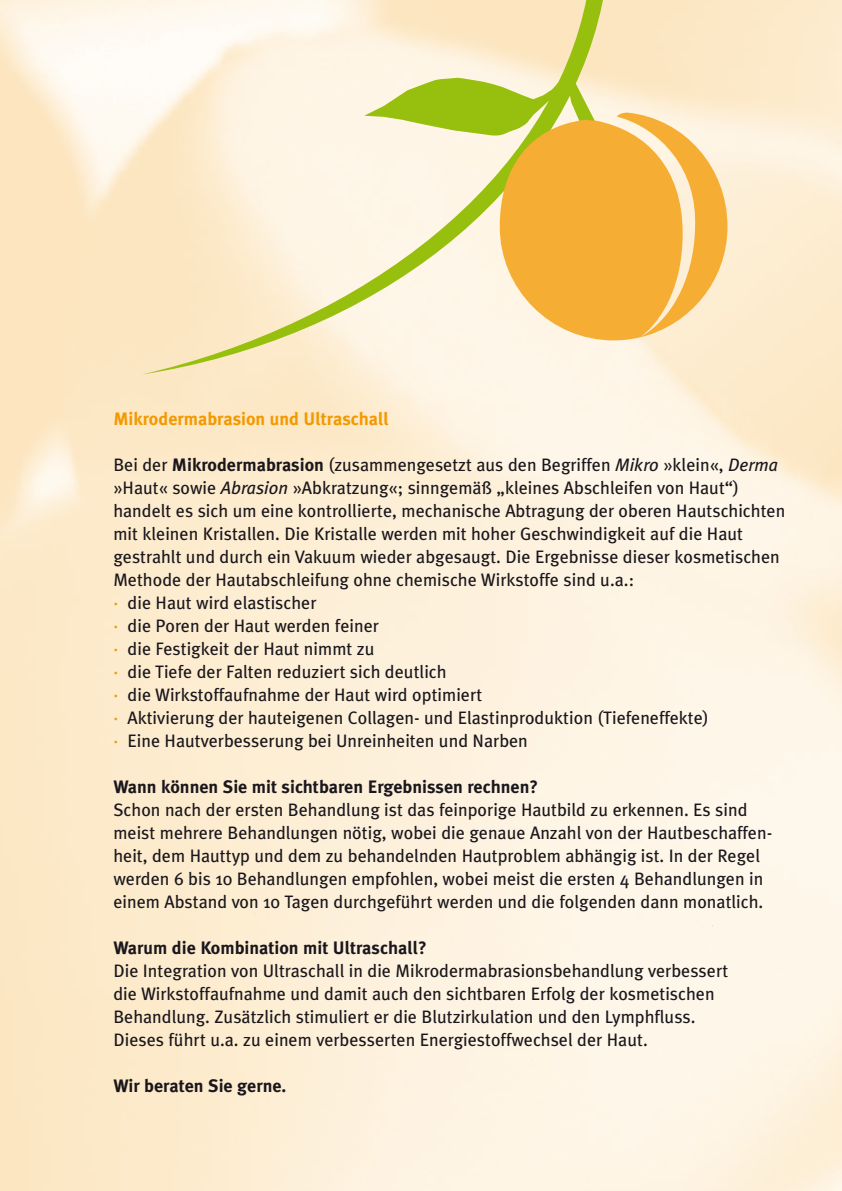
<style>
.page{position:relative;width:842px;height:1191px;background:#fff}
.page>*{position:absolute;margin:0;border:0;box-sizing:border-box;transform-origin:0 0}
.t1{font:18px/23px "Meta Plus";color:#1a171c}
.t2{font:700 18px "Meta Plus";color:#1a171c}
.t3{font:700 18px "Meta Plus";color:#f39900}
.s1{font-weight:700}
.s2{font-style:italic}
.s3{color:#f39900}
</style>
<div class="page">
<svg style="left:142px;top:0;width:470px;height:374px;background:#f9eed2"></svg>
<svg style="left:364px;top:65px;width:236px;height:71px;background:#cbd979"></svg>
<svg style="left:500px;top:113px;width:227px;height:227px;background:#f4bd59"></svg>
<p class="t3" style="left:113px;top:408px;width:277px">Mikrodermabrasion und Ultraschall</p>
<p class="t1" style="left:113px;top:453px;width:673px">Bei der <span class="s1">Mikrodermabrasion</span> (zusammengesetzt aus den Begriffen <span class="s2">Mikro</span> »klein«, <span class="s2">Derma </span>»Haut« sowie <span class="s2">Abrasion</span> »Abkratzung«; sinngemäß „kleines Abschleifen von Haut“) handelt es sich um eine kontrollierte, mechanische Abtragung der oberen Hautschichten mit kleinen Kristallen. Die Kristalle werden mit hoher Geschwindigkeit auf die Haut gestrahlt und durch ein Vakuum wieder abgesaugt. Die Ergebnisse dieser kosmetischen Methode der Hautabschleifung ohne chemische Wirkstoffe sind u.a.:<br><span class="s3">·</span> die Haut wird elastischer<br><span class="s3">·</span> die Poren der Haut werden feiner<br><span class="s3">·</span> die Festigkeit der Haut nimmt zu<br><span class="s3">·</span> die Tiefe der Falten reduziert sich deutlich<br><span class="s3">·</span> die Wirkstoffaufnahme der Haut wird optimiert<br><span class="s3">·</span> Aktivierung der hauteigenen Collagen- und Elastinproduktion (Tiefeneffekte)<br><span class="s3">·</span> Eine Hautverbesserung bei Unreinheiten und Narben</p>
<p class="t2" style="left:113px;top:776px;width:426px">Wann können Sie mit sichtbaren Ergebnissen rechnen?</p>
<p class="t1" style="left:113px;top:798px;width:660px">Schon nach der ersten Behandlung ist das feinporige Hautbild zu erkennen. Es sind meist mehrere Behandlungen nötig, wobei die genaue Anzahl von der Hautbeschaffen&shy;heit, dem Hauttyp und dem zu behandelnden Hautproblem abhängig ist. In der Regel werden 6 bis 10 Behandlungen empfohlen, wobei meist die ersten 4 Behandlungen in einem Abstand von 10 Tagen durchgeführt werden und die folgenden dann monatlich.</p>
<p class="t2" style="left:113px;top:937px;width:315px">Warum die Kombination mit Ultraschall?</p>
<p class="t1" style="left:113px;top:959px;width:616px">Die Integration von Ultraschall in die Mikrodermabrasionsbehandlung verbessert die Wirkstoffaufnahme und damit auch den sichtbaren Erfolg der kosmetischen Behandlung. Zusätzlich stimuliert er die Blutzirkulation und den Lymphfluss.<br>Dieses führt u.a. zu einem verbesserten Energiestoffwechsel der Haut.</p>
<p class="t2" style="left:113px;top:1075px;width:175px">Wir beraten Sie gerne.</p>
</div>
